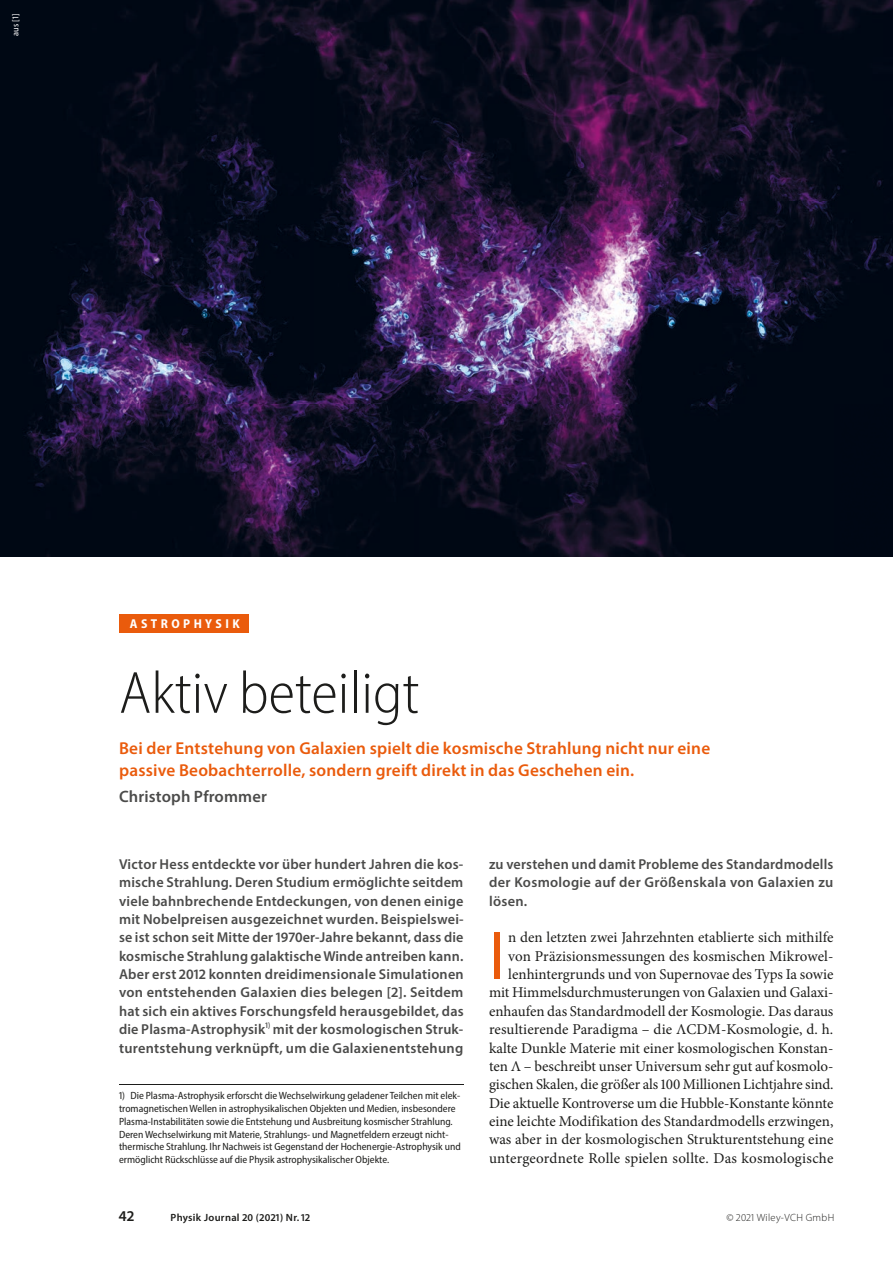
<style>
.page{position:relative;width:893px;height:1263px;background:#fff}
.page>*{position:absolute;margin:0;border:0;box-sizing:border-box;transform-origin:0 0}
.t1{font:semi-condensed 69.6px "Myriad Pro";color:#ea5b0c}
.t2{font:300 semi-condensed 60px "Myriad Pro";color:#1d1d1b}
.t3{font:600 17.25px/21.8px "Myriad Pro";letter-spacing:.01em;color:#ea5b0c}
.t4{font:600 16.5px "Myriad Pro";letter-spacing:.01em;color:#4b4b4a}
.t5{font:15px/18.3px "Minion Pro";color:#1d1d1b;text-align:right}
.t6{font:600 15px "Myriad Pro";color:#1d1d1b}
.t7{font:600 14.4px/18.3px "Myriad Pro";letter-spacing:.02em;color:#4b4b4a;text-align:justify}
.t8{font:700 semi-condensed 12.9px "Myriad Pro";letter-spacing:.27em;color:#fff}
.t9{font:semi-condensed 10.5px/12.8px "Myriad Pro";color:#1d1d1b}
.t10{font:600 10.5px "Myriad Pro";letter-spacing:.03em;color:#1d1d1b}
.t11{font:300 10.5px "Myriad Pro";letter-spacing:.03em;color:#1d1d1b}
.t12{font:semi-condensed 9px "Myriad Pro";color:#fff}
</style>
<div class="page">
<img style="left:0;top:0;width:893px;height:556px">
<div style="left:119px;top:615px;width:129px;height:18px;background:#ea5b0c"></div>
<hr style="left:119px;top:1084px;width:344px;height:1px;background:#1d1d1b">
<p class="t12" style="left:10px;top:36px;width:24px;rotate:-90deg">aus [1]</p>
<p class="t8" style="left:130px;top:616px;width:111px">ASTROPHYSIK</p>
<h2 class="t2" style="left:119px;top:657px;width:302px">Aktiv beteiligt</h2>
<p class="t3" style="left:119px;top:737px;width:593px">Bei der Entstehung von Galaxien spielt die kosmische Strahlung nicht nur eine passive Beobachterrolle, sondern greift direkt in das Geschehen ein.</p>
<p class="t4" style="left:119px;top:786px;width:149px">Christoph Pfrommer</p>
<p class="t7" style="left:119px;top:854px;width:346px">Victor Hess entdeckte vor über hundert Jahren die kos&shy;mische Strahlung. Deren Studium ermöglichte seitdem viele bahnbrechende Entdeckungen, von denen einige mit Nobelpreisen ausgezeichnet wurden. Beispielswei&shy;se ist schon seit Mitte der 1970er-Jahre bekannt, dass die kosmische Strahlung galaktische Winde antreiben kann.<br>Aber erst 2012 konnten dreidimensionale Simulationen von entstehenden Galaxien dies belegen [2]. Seitdem hat sich ein aktives Forschungsfeld herausgebildet, das die Plasma-Astrophysik<sup>1)</sup> mit der kosmologischen Struk&shy;turentstehung verknüpft, um die Galaxienentstehung</p>
<p class="t7" style="left:489px;top:854px;width:346px">zu verstehen und damit Probleme des Standardmodells der Kosmologie auf der Größenskala von Galaxien zu lösen.</p>
<p class="t5" style="left:489px;top:928px;width:346px">n den letzten zwei Jahrzehnten etablierte sich mithilfe von Präzisionsmessungen des kosmischen Mikrowel&shy;lenhintergrunds und von Supernovae des Typs Ia sowie mit Himmelsdurchmusterungen von Galaxien und Galaxi&shy;enhaufen das Standardmodell der Kosmologie. Das daraus resultierende Paradigma – die ΛCDM-Kosmologie, d. h. kalte Dunkle Materie mit einer kosmologischen Konstan&shy;ten Λ – beschreibt unser Universum sehr gut auf kosmolo&shy;gischen Skalen, die größer als 100 Millionen Lichtjahre sind.<br>Die aktuelle Kontroverse um die Hubble-Konstante könnte eine leichte Modifikation des Standardmodells erzwingen, was aber in der kosmologischen Strukturentstehung eine untergeordnete Rolle spielen sollte. Das kosmologische</p>
<h1 class="t1" style="left:489px;top:913px;width:17px">I</h1>
<p class="t9" style="left:119px;top:1089px;width:343px">1) Die Plasma-Astrophysik erforscht die Wechselwirkung geladener Teilchen mit elek&shy;tromagnetischen Wellen in astrophysikalischen Objekten und Medien, insbesondere Plasma-Instabilitäten sowie die Entstehung und Ausbreitung kosmischer Strahlung.<br>Deren Wechselwirkung mit Materie, Strahlungs- und Magnetfeldern erzeugt nicht&shy;thermische Strahlung. Ihr Nachweis ist Gegenstand der Hochenergie-Astrophysik und ermöglicht Rückschlüsse auf die Physik astrophysikalischer Objekte.</p>
<p class="t6" style="left:119px;top:1206px;width:17px">42</p>
<p class="t10" style="left:171px;top:1211px;width:141px">Physik Journal 20 (2021) Nr. 12</p>
<p class="t11" style="left:726px;top:1211px;width:109px">© 2021 Wiley-VCH GmbH</p>
</div>
